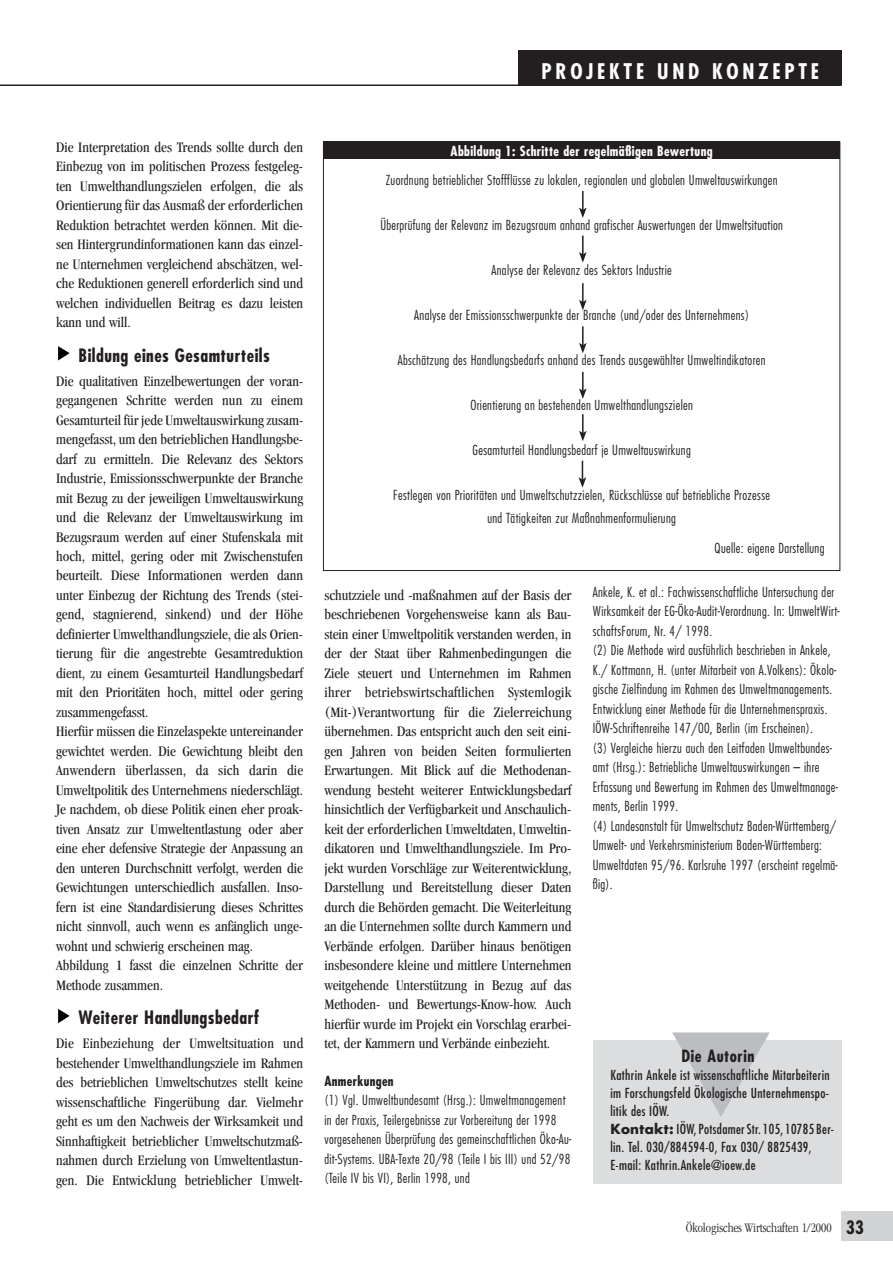
<style>
.page{position:relative;width:893px;height:1263px;background:#fff}
.page>*{position:absolute;margin:0;border:0;box-sizing:border-box;transform-origin:0 0}
.t1{font:700 condensed 21px "Futura";letter-spacing:.175em;color:#fff}
.t2{font:700 condensed 18px "Futura";letter-spacing:.025em;color:#231f20}
.t3{font:700 condensed 16.5px "Futura";letter-spacing:.035em;color:#231f20}
.t4{font:condensed 15px/19.5px "Garamond";color:#231f20;text-align:justify}
.t5{font:300 condensed 13.5px/19.5px "Futura";letter-spacing:.025em;color:#231f20}
.t6{font:condensed 13.5px/18px "Futura";letter-spacing:.025em;color:#231f20}
.t7{font:700 condensed 13.5px "Futura";letter-spacing:.025em;color:#fff}
.t8{font:300 condensed 13.5px "Garamond";color:#231f20}
.t9{font:700 condensed 13.5px "Futura";letter-spacing:.025em;color:#231f20}
.s1{font-weight:700;font-stretch:normal}
.s2{font-family:"Futura";font-weight:700;font-size:18px}
</style>
<div class="page">
<div style="left:842px;top:1212px;width:51px;height:29px;background:#d1d3d4"></div>
<div style="left:519px;top:50px;width:323px;height:34px;background:#231f20"></div>
<hr style="left:0;top:85px;width:842px;height:1px;background:#231f20">
<svg style="left:58px;top:346px;width:12px;height:15px"></svg>
<svg style="left:58px;top:1009px;width:12px;height:14px"></svg>
<div style="left:593px;top:1041px;width:249px;height:143px;background:#dcddde"></div>
<div style="left:324px;top:141px;width:516px;height:18px;background:#231f20"></div>
<svg style="left:579px;top:191px;width:8px;height:27px"></svg>
<svg style="left:579px;top:236px;width:8px;height:27px"></svg>
<svg style="left:579px;top:283px;width:8px;height:27px"></svg>
<svg style="left:579px;top:326px;width:8px;height:27px"></svg>
<svg style="left:579px;top:372px;width:8px;height:27px"></svg>
<svg style="left:579px;top:414px;width:8px;height:27px"></svg>
<svg style="left:579px;top:461px;width:7px;height:27px"></svg>
<svg style="left:672px;top:1040px;width:98px;height:1px"></svg>
<h1 class="t1" style="left:542px;top:62px;width:279px">PROJEKTE UND KONZEPTE</h1>
<p class="t4" style="left:56px;top:138px;width:249px">Die Interpretation des Trends sollte durch den Einbezug von im politischen Prozess festgeleg&shy;ten Umwelthandlungszielen erfolgen, die als Orientierung für das Ausmaß der erforderlichen Reduktion betrachtet werden können. Mit die&shy;sen Hintergrundinformationen kann das einzel&shy;ne Unternehmen vergleichend abschätzen, wel&shy;che Reduktionen generell erforderlich sind und welchen individuellen Beitrag es dazu leisten kann und will.</p>
<p class="t2" style="left:79px;top:347px;width:193px">Bildung eines Gesamturteils</p>
<p class="t4" style="left:56px;top:372px;width:249px;text-align:left">Die qualitativen Einzelbewertungen der voran&shy;gegangenen Schritte werden nun zu einem Gesamturteil für jede Umweltauswirkung zusam&shy;mengefasst, um den betrieblichen Handlungsbe&shy;darf zu ermitteln. Die Relevanz des Sektors Industrie, Emissionsschwerpunkte der Branche mit Bezug zu der jeweiligen Umweltauswirkung und die Relevanz der Umweltauswirkung im Bezugsraum werden auf einer Stufenskala mit hoch, mittel, gering oder mit Zwischenstufen beurteilt. Diese Informationen werden dann unter Einbezug der Richtung des Trends (stei&shy;gend, stagnierend, sinkend) und der Höhe definierter Umwelthandlungsziele, die als Orien&shy;tierung für die angestrebte Gesamtreduktion dient, zu einem Gesamturteil Handlungsbedarf mit den Prioritäten hoch, mittel oder gering zusammengefasst.<br>Hierfür müssen die Einzelaspekte untereinander gewichtet werden. Die Gewichtung bleibt den Anwendern überlassen, da sich darin die Umweltpolitik des Unternehmens niederschlägt.<br>Je nachdem, ob diese Politik einen eher proak&shy;tiven Ansatz zur Umweltentlastung oder aber eine eher defensive Strategie der Anpassung an den unteren Durchschnitt verfolgt, werden die Gewichtungen unterschiedlich ausfallen. Inso&shy;fern ist eine Standardisierung dieses Schrittes nicht sinnvoll, auch wenn es anfänglich unge&shy;wohnt und schwierig erscheinen mag.<br>Abbildung 1 fasst die einzelnen Schritte der Methode zusammen.</p>
<p class="t2" style="left:79px;top:1010px;width:182px">Weiterer Handlungsbedarf</p>
<p class="t4" style="left:56px;top:1035px;width:249px">Die Einbeziehung der Umweltsituation und bestehender Umwelthandlungsziele im Rahmen des betrieblichen Umweltschutzes stellt keine wissenschaftliche Fingerübung dar. Vielmehr geht es um den Nachweis der Wirksamkeit und Sinnhaftigkeit betrieblicher Umweltschutzmaß&shy;nahmen durch Erzielung von Umweltentlastun&shy;gen. Die Entwicklung betrieblicher Umwelt-</p>
<p class="t7" style="left:451px;top:145px;width:263px">Abbildung 1: Schritte der regelmäßigen Bewertung</p>
<p class="t5" style="left:386px;top:171px;width:393px">Zuordnung betrieblicher Stoffflüsse zu lokalen, regionalen und globalen Umweltauswirkungen</p>
<p class="t5" style="left:380px;top:216px;width:404px">Überprüfung der Relevanz im Bezugsraum anhand grafischer Auswertungen der Umweltsituation</p>
<p class="t5" style="left:491px;top:261px;width:182px">Analyse der Relevanz des Sektors Industrie</p>
<p class="t5" style="left:414px;top:306px;width:336px">Analyse der Emissionsschwerpunkte der Branche (und/oder des Unternehmens)</p>
<p class="t5" style="left:398px;top:351px;width:369px">Abschätzung des Handlungsbedarfs anhand des Trends ausgewählter Umweltindikatoren</p>
<p class="t5" style="left:470px;top:396px;width:224px">Orientierung an bestehenden Umwelthandlungszielen</p>
<p class="t5" style="left:472px;top:441px;width:220px">Gesamturteil Handlungsbedarf je Umweltauswirkung</p>
<p class="t5" style="left:393px;top:485px;width:378px;line-height:22.5px;text-align:center">Festlegen von Prioritäten und Umweltschutzzielen, Rückschlüsse auf betriebliche Prozesse und Tätigkeiten zur Maßnahmenformulierung</p>
<p class="t5" style="left:715px;top:539px;width:111px">Quelle: eigene Darstellung</p>
<p class="t4" style="left:324px;top:587px;width:249px">schutzziele und -maßnahmen auf der Basis der beschriebenen Vorgehensweise kann als Bau&shy;stein einer Umweltpolitik verstanden werden, in der der Staat über Rahmenbedingungen die Ziele steuert und Unternehmen im Rahmen ihrer betriebswirtschaftlichen Systemlogik (Mit-)Verantwortung für die Zielerreichung übernehmen. Das entspricht auch den seit eini&shy;gen Jahren von beiden Seiten formulierten Erwartungen. Mit Blick auf die Methodenan&shy;wendung besteht weiterer Entwicklungsbedarf hinsichtlich der Verfügbarkeit und Anschaulich&shy;keit der erforderlichen Umweltdaten, Umweltin&shy;dikatoren und Umwelthandlungsziele. Im Pro&shy;jekt wurden Vorschläge zur Weiterentwicklung, Darstellung und Bereitstellung dieser Daten durch die Behörden gemacht. Die Weiterleitung an die Unternehmen sollte durch Kammern und Verbände erfolgen. Darüber hinaus benötigen insbesondere kleine und mittlere Unternehmen weitgehende Unterstützung in Bezug auf das Methoden- und Bewertungs-Know-how. Auch hierfür wurde im Projekt ein Vorschlag erarbei&shy;tet, der Kammern und Verbände einbezieht.</p>
<p class="t9" style="left:324px;top:1075px;width:71px">Anmerkungen</p>
<p class="t5" style="left:324px;top:1091px;width:248px">(1) Vgl. Umweltbundesamt (Hrsg.): Umweltmanagement in der Praxis, Teilergebnisse zur Vorbereitung der 1998 vorgesehenen Überprüfung des gemeinschaftlichen Öko-Au&shy;dit-Systems. UBA-Texte 20/98 (Teile I bis III) und 52/98 (Teile IV bis VI), Berlin 1998, und</p>
<p class="t5" style="left:593px;top:583px;width:248px">Ankele, K. et al.: Fachwissenschaftliche Untersuchung der Wirksamkeit der EG-Öko-Audit-Verordnung. In: UmweltWirt&shy;schaftsForum, Nr. 4/ 1998.<br>(2) Die Methode wird ausführlich beschrieben in Ankele, K./ Kottmann, H. (unter Mitarbeit von A.Volkens): Ökolo&shy;gische Zielfindung im Rahmen des Umweltmanagements.<br>Entwicklung einer Methode für die Unternehmenspraxis.<br>IÖW-Schriftenreihe 147/00, Berlin (im Erscheinen).<br>(3) Vergleiche hierzu auch den Leitfaden Umweltbundes&shy;amt (Hrsg.): Betriebliche Umweltauswirkungen – ihre Erfassung und Bewertung im Rahmen des Umweltmanage&shy;ments, Berlin 1999.<br>(4) Landesanstalt für Umweltschutz Baden-Württemberg/ Umwelt- und Verkehrsministerium Baden-Württemberg:<br>Umweltdaten 95/96. Karlsruhe 1997 (erscheint regelmä&shy;ßig).</p>
<p class="t3" style="left:681px;top:1048px;width:74px">Die Autorin</p>
<p class="t6" style="left:610px;top:1085px;width:225px">im Forschungsfeld Ökologische Unternehmenspo&shy;litik des IÖW.<br><span class="s1">Kontakt:</span> IÖW, Potsdamer Str. 105, 10785 Ber&shy;lin. Tel. 030/884594-0, Fax 030/ 8825439, E-mail: Kathrin.Ankele@ioew.de</p>
<p class="t6" style="left:610px;top:1067px;width:221px">Kathrin Ankele ist wissenschaftliche Mitarbeiterin</p>
<p class="t8" style="left:686px;top:1222px;width:180px">Ökologisches Wirtschaften 1/2000 <span class="s2">33</span></p>
</div>
